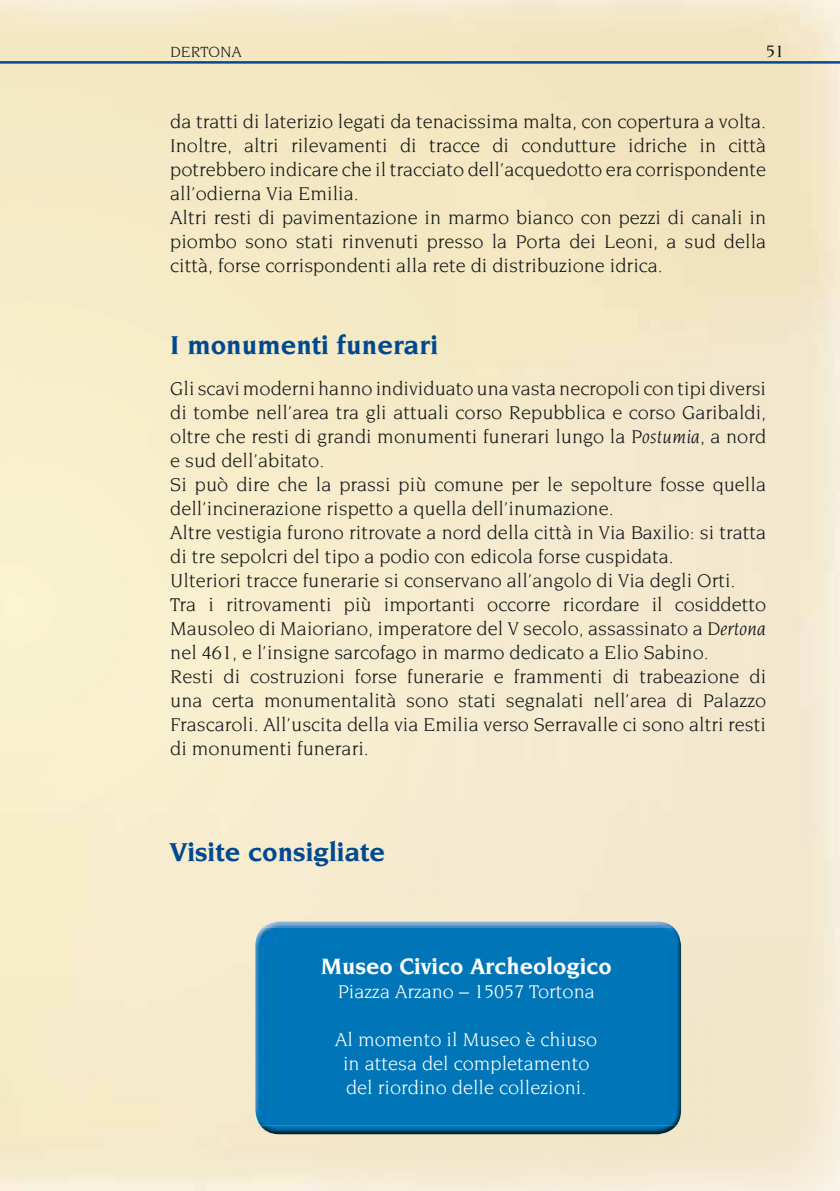
<style>
.page{position:relative;width:840px;height:1191px;background:#fff}
.page>*{position:absolute;margin:0;border:0;box-sizing:border-box;transform-origin:0 0}
.t1{font:700 28px "Novarese Std";color:#004990}
.t2{font:700 24px "Novarese Std";color:#fff}
.t3{font:20px/24px "Novarese Std";color:#121617}
.t4{font:20px/24px "Novarese Std";color:#fff;text-align:center}
.t5{font:500 18px "Novarese Std";color:#121617}
.t6{font:16px "Novarese Std";color:#121617}
.s1{font-style:italic}
</style>
<div class="page">
<div style="left:0;top:0;width:839px;height:1191px;background:#f5e9cc"></div>
<hr style="left:0;top:61px;width:839px;height:2px;background:#004990">
<img style="left:263px;top:921px;width:410px;height:7px">
<img style="left:260px;top:1125px;width:416px;height:9px">
<div style="left:255px;top:928px;width:425px;height:197px;background:#0076b8"></div>
<p class="t6" style="left:170px;top:45px;width:73px">DERTONA</p>
<p class="t5" style="left:765px;top:44px;width:19px">51</p>
<p class="t3" style="left:170px;top:111px;width:597px">da tratti di laterizio legati da tenacissima malta, con copertura a volta.<br>Inoltre, altri rilevamenti di tracce di condutture idriche in città potrebbero indicare che il tracciato dell’acquedotto era corrispondente all’odierna Via Emilia.<br>Altri resti di pavimentazione in marmo bianco con pezzi di canali in piombo sono stati rinvenuti presso la Porta dei Leoni, a sud della città, forse corrispondenti alla rete di distribuzione idrica.</p>
<h1 class="t1" style="left:170px;top:334px;width:269px">I monumenti funerari</h1>
<p class="t3" style="left:170px;top:378px;width:597px">Gli scavi moderni hanno individuato una vasta necropoli con tipi diversi di tombe nell’area tra gli attuali corso Repubblica e corso Garibaldi, oltre che resti di grandi monumenti funerari lungo la <span class="s1">Postumia</span>, a nord e sud dell’abitato.<br>Si può dire che la prassi più comune per le sepolture fosse quella dell’incinerazione rispetto a quella dell’inumazione.<br>Altre vestigia furono ritrovate a nord della città in Via Baxilio: si tratta di tre sepolcri del tipo a podio con edicola forse cuspidata.<br>Ulteriori tracce funerarie si conservano all’angolo di Via degli Orti.<br>Tra i ritrovamenti più importanti occorre ricordare il cosiddetto Mausoleo di Maioriano, imperatore del V secolo, assassinato a <span class="s1">Dertona </span>nel 461, e l’insigne sarcofago in marmo dedicato a Elio Sabino.<br>Resti di costruzioni forse funerarie e frammenti di trabeazione di una certa monumentalità sono stati segnalati nell’area di Palazzo Frascaroli. All’uscita della via Emilia verso Serravalle ci sono altri resti di monumenti funerari.</p>
<h1 class="t1" style="left:170px;top:840px;width:216px">Visite consigliate</h1>
<p class="t2" style="left:320px;top:956px;width:292px">Museo Civico Archeologico</p>
<p class="t4" style="left:337px;top:981px;width:258px">Piazza Arzano – 15057 Tortona</p>
<p class="t4" style="left:335px;top:1029px;width:263px">Al momento il Museo è chiuso in attesa del completamento del riordino delle collezioni.</p>
</div>
